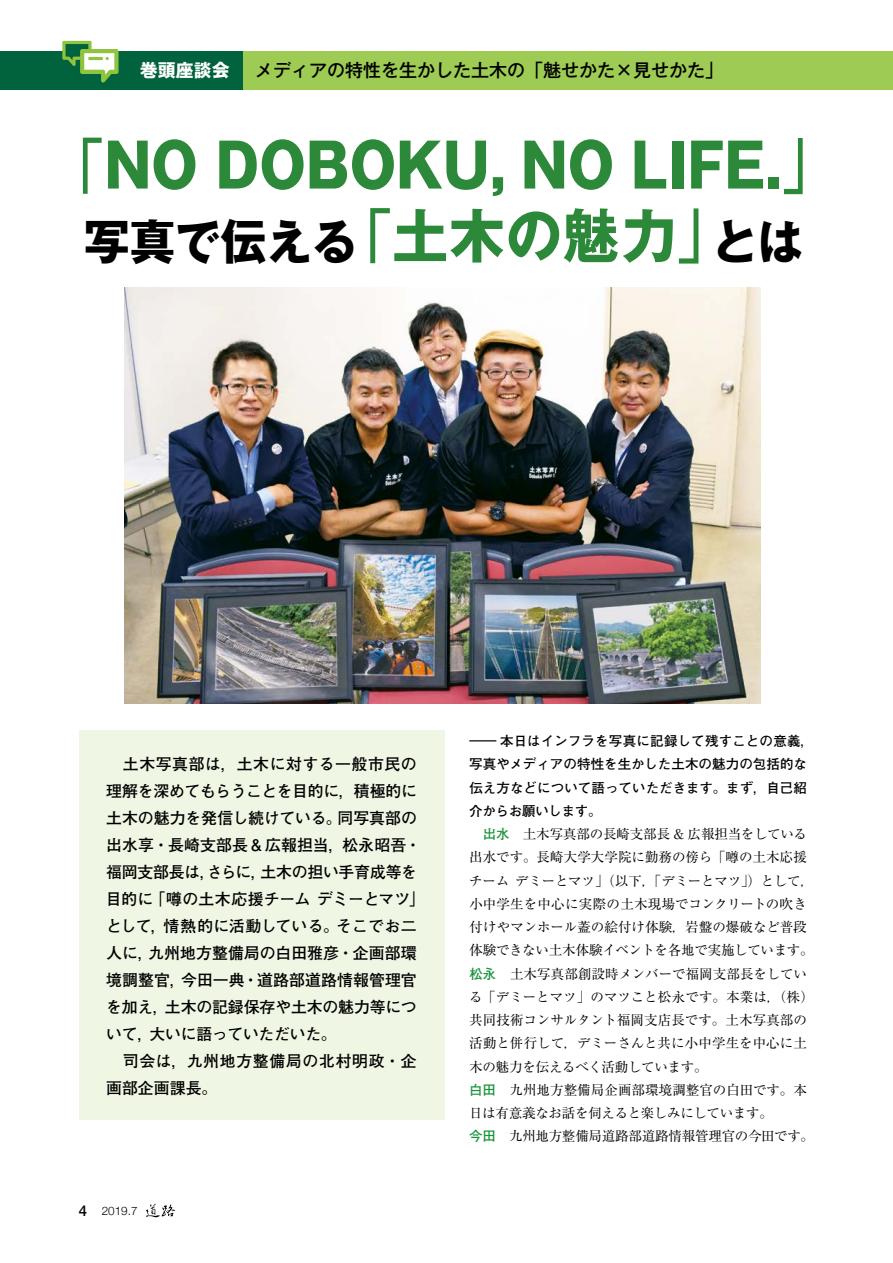
<style>
.page{position:relative;width:893px;height:1263px;background:#fff}
.page>*{position:absolute;margin:0;border:0;box-sizing:border-box;transform-origin:0 0}
.t1{font:800 59.7px "Gothic MB101 Pr 6";color:#2c893a;scale:.9 1}
.t2{font:700 48px "Gothic MB101 Pr 6";letter-spacing:-.01em;color:#000;scale:.96 1}
.t3{font:500 18px "Gothic MB101 Pr 6";color:#000}
.t4{font:700 18px "Gothic MB101 Pr 6";color:#fff}
.t5{font:700 15.9px/27px "Futo Go B101 Pr 6";color:#000}
.t6{font:13.5px/23.2px "Ryumin Pr 6";letter-spacing:-.005em;color:#000}
.t7{font:700 13.5px/23.2px "Futo Go B101 Pr 6";letter-spacing:.005em;color:#000;scale:2 1}
.t8{font:300 11.7px "Helvetica Neue";color:#000}
.s1{font-weight:500}
.s2{font-weight:500;font-size:58.5px;color:#2c893a}
.s3{font-size:58.5px;color:#2c893a}
.s4{font-weight:500;font-size:14.85px}
.s5{font-family:"Futo Go B101 Pr 6";font-weight:700;color:#1a943b}
</style>
<div class="page">
<div style="left:79px;top:730px;width:365px;height:390px;background:#eff6e3"></div>
<svg style="left:146px;top:1204px;width:29px;height:13px"></svg>
<div style="left:242px;top:51px;width:651px;height:38px;background:#9dcb54"></div>
<div style="left:0;top:51px;width:242px;height:38px;background:#00633d"></div>
<svg style="left:62px;top:41px;width:57px;height:41px"></svg>
<img style="left:125px;top:287px;width:636px;height:417px">
<h3 class="t4" style="left:140px;top:55px;width:91px">巻頭座談会</h3>
<h3 class="t3" style="left:255px;top:55px;width:469px">メディアの特性を生かした土木の「魅せかた×見せかた」</h3>
<h1 class="t1" style="left:50px;top:116px;width:873px"><span class="s1">「</span>NO DOBOKU, NO LIFE.<span class="s1">」</span></h1>
<h2 class="t2" style="left:84px;top:201px;width:751px">写真で伝える<span class="s2">「</span><span class="s3">土木の魅力</span><span class="s2">」</span>とは</h2>
<p class="t5" style="left:106px;top:750px;width:321px">　土木写真部は，土木に対する一般市民の理解を深めてもらうことを目的に，積極的に土木の魅力を発信し続けている。同写真部の出水享・長崎支部長 &amp; 広報担当，松永昭吾・福岡支部長は，さらに，土木の担い手育成等を目的に「噂の土木応援チーム デミーとマツ」として，情熱的に活動している。そこでお二人に，九州地方整備局の白田雅彦・企画部環境調整官，今田一典・道路部道路情報管理官を加え，土木の記録保存や土木の魅力等について，大いに語っていただいた。<br>　司会は，九州地方整備局の北村明政・企画部企画課長。</p>
<p class="t8" style="left:79px;top:1201px;width:60px"><span class="s4">4</span> 2019.7</p>
<p class="t7" style="left:469px;top:729px;width:174px">―本日はインフラを写真に記録して残すことの意義，写真やメディアの特性を生かした土木の魅力の包括的な伝え方などについて語っていただきます。まず，自己紹介からお願いします。</p>
<p class="t6" style="left:469px;top:822px;width:346px"><span class="s5">　出水　</span>土木写真部の長崎支部長 &amp; 広報担当をしている出水です。長崎大学大学院に勤務の傍ら「噂の土木応援チーム デミーとマツ」（以下，「デミーとマツ」）として，小中学生を中心に実際の土木現場でコンクリートの吹き付けやマンホール蓋の絵付け体験，岩盤の爆破など普段体験できない土木体験イベントを各地で実施しています。<span class="s5">松永　</span>土木写真部創設時メンバーで福岡支部長をしている「デミーとマツ」のマツこと松永です。本業は，（株）共同技術コンサルタント福岡支店長です。土木写真部の活動と併行して，デミーさんと共に小中学生を中心に土木の魅力を伝えるべく活動しています。<br><span class="s5">白田　</span>九州地方整備局企画部環境調整官の白田です。本日は有意義なお話を伺えると楽しみにしています。<br><span class="s5">今田　</span>九州地方整備局道路部道路情報管理官の今田です。</p>
</div>
